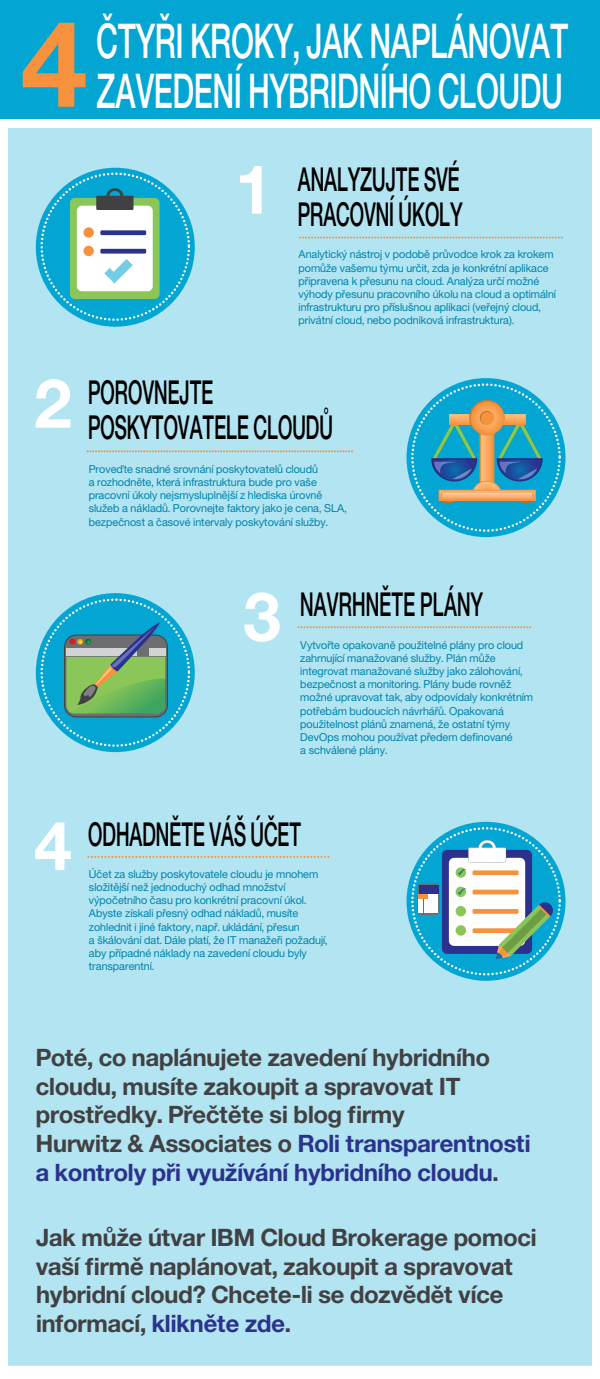
<style>
.page{position:relative;width:600px;height:1379px;background:#fff}
.page>*{position:absolute;margin:0;border:0;box-sizing:border-box;transform-origin:0 0}
.t1{font:119.9px "Helv Neue Boldfor IBM";color:#f6923d}
.t2{font:68px "Helv Neue Boldfor IBM";color:#fff}
.t3{font:48px/50px "Helv Neue Mediumfor IBM";color:#fff;scale:.63 1}
.t4{font:33px/35px "Helv Neue Mediumfor IBM";color:#000;scale:.58 1}
.t5{font:24px/28.8px "Helv Neue Boldfor IBM";color:#414042}
.t6{font:11px/13.2px "Helv Neue Romanfor IBM";color:#0085ac}
.s1{color:#2b328d}
</style>
<div class="page">
<div style="left:8px;top:128px;width:584px;height:1238px;background:#b3e4f1"></div>
<div style="left:0;top:0;width:600px;height:119px;background:#03a6d3"></div>
<div style="left:407px;top:378px;width:159px;height:159px;background:#03a6d3;border-radius:50%"></div>
<div style="left:36px;top:168px;width:159px;height:159px;background:#03a6d3;border-radius:50%"></div>
<div style="left:36px;top:593px;width:159px;height:159px;background:#03a6d3;border-radius:50%"></div>
<svg style="left:407px;top:822px;width:159px;height:159px;background:#19add6"></svg>
<svg style="left:300px;top:237px;width:262px;height:2px"></svg>
<svg style="left:87px;top:450px;width:266px;height:2px"></svg>
<svg style="left:299px;top:626px;width:233px;height:2px"></svg>
<svg style="left:88px;top:856px;width:243px;height:2px"></svg>
<svg style="left:70px;top:188px;width:90px;height:111px;background:#b8d3c0"></svg>
<svg style="left:432px;top:400px;width:111px;height:104px"></svg>
<div style="left:439px;top:490px;width:96px;height:10px;background:#f69645"></div>
<div style="left:439px;top:490px;width:96px;height:10px;border:1px solid #f6923d"></div>
<svg style="left:444px;top:494px;width:87px;height:3px"></svg>
<div style="left:442px;top:492px;width:91px;height:7px;border:1px solid #f6923d"></div>
<div style="left:64px;top:635px;width:104px;height:82px;border:1px solid #414042;border-radius:12px"></div>
<div style="left:149px;top:648px;width:17px;height:7px;background:#d1d3d4"></div>
<svg style="left:66px;top:622px;width:99px;height:92px;background:#6ba577"></svg>
<svg style="left:417px;top:884px;width:23px;height:31px"></svg>
<svg style="left:419px;top:840px;width:135px;height:120px"></svg>
<h1 class="t1" style="left:20px;top:-12px;width:69px">4</h1>
<h3 class="t3" style="left:97px;top:15px;width:751px">ČTYŘI KROKY, JAK NAPLÁNOVAT<br>ZAVEDENÍ HYBRIDNÍHO CLOUDU</h3>
<h2 class="t2" style="left:237px;top:146px;width:31px">1</h2>
<h3 class="t4" style="left:298px;top:161px;width:285px">ANALYZUJTE SVÉ<br>PRACOVNÍ ÚKOLY</h3>
<p class="t6" style="left:299px;top:248px;width:259px">Analytický nástroj v podobě průvodce krok za krokem pomůže vašemu týmu určit, zda je konkrétní aplikace připravena k přesunu na cloud. Analýza určí možné výhody přesunu pracovního úkolu na cloud a optimální infrastrukturu pro příslušnou aplikaci (veřejný cloud, privátní cloud, nebo podniková infrastruktura).</p>
<h2 class="t2" style="left:34px;top:360px;width:40px">2</h2>
<h3 class="t4" style="left:88px;top:375px;width:423px">POROVNEJTE<br>POSKYTOVATELE CLOUDŮ</h3>
<p class="t6" style="left:89px;top:462px;width:259px">Proveďte snadné srovnání poskytovatelů cloudů<br>a rozhodněte, která infrastruktura bude pro vaše pracovní úkoly nejsmysluplnější z hlediska úrovně služeb a nákladů. Porovnejte faktory jako je cena, SLA, bezpečnost a časové intervaly poskytování služby.</p>
<h2 class="t2" style="left:242px;top:574px;width:41px">3</h2>
<h3 class="t4" style="left:300px;top:587px;width:317px">NAVRHNĚTE PLÁNY</h3>
<p class="t6" style="left:300px;top:638px;width:234px">Vytvořte opakovaně použitelné plány pro cloud zahrnující manažované služby. Plán může integrovat manažované služby jako zálohování, bezpečnost a monitoring. Plány bude rovněž možné upravovat tak, aby odpovídaly konkrétním potřebám budoucích návrhářů. Opakovaná použitelnost plánů znamená, že ostatní týmy DevOps mohou používat předem definované<br>a schválené plány.</p>
<h2 class="t2" style="left:34px;top:803px;width:40px">4</h2>
<h3 class="t4" style="left:88px;top:817px;width:369px">ODHADNĚTE VÁŠ ÚČET</h3>
<p class="t6" style="left:89px;top:867px;width:240px">Účet za služby poskytovatele cloudu je mnohem složitější než jednoduchý odhad množství výpočetního času pro konkrétní pracovní úkol.<br>Abyste získali přesný odhad nákladů, musíte zohlednit i jiné faktory, např. ukládání, přesun<br>a škálování dat. Dále platí, že IT manažeři požadují, aby případné náklady na zavedení cloudu byly transparentní.</p>
<h3 class="t5" style="left:36px;top:1042px;width:496px">Poté, co naplánujete zavedení hybridního cloudu, musíte zakoupit a spravovat IT prostředky. Přečtěte si blog firmy<br>Hurwitz &amp; Associates o <span class="s1">Roli transparentnosti a kontroly při využívání hybridního cloudu</span>.</h3>
<h3 class="t5" style="left:36px;top:1222px;width:502px">Jak může útvar IBM Cloud Brokerage pomoci vaší firmě naplánovat, zakoupit a spravovat hybridní cloud? Chcete-li se dozvědět více informací, <span class="s1">klikněte zde</span>.</h3>
</div>
